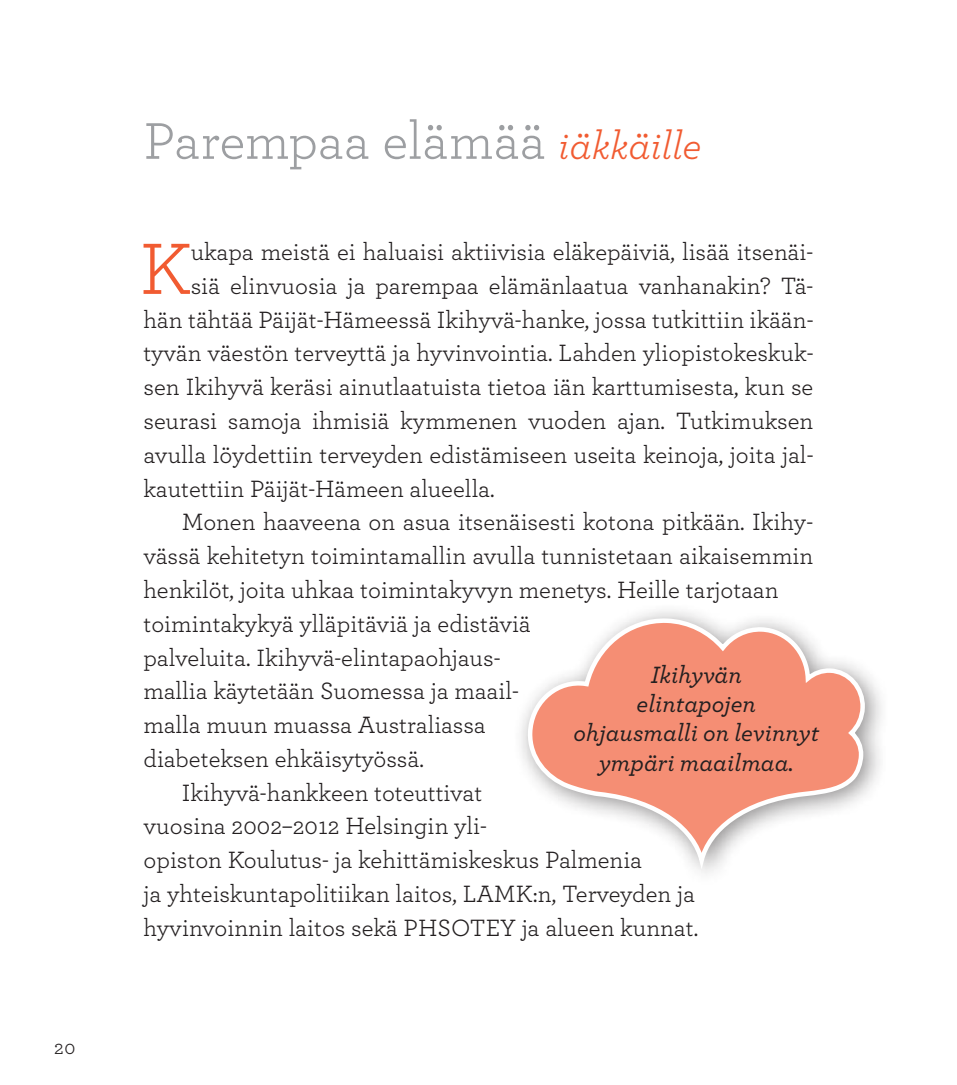
<style>
.page{position:relative;width:957px;height:1085px;background:#fff}
.page>*{position:absolute;margin:0;border:0;box-sizing:border-box;transform-origin:0 0}
.t1{font:76.05px "Archer";color:#f15b31}
.t2{font:54px "Archer";letter-spacing:-.005em;color:#9d9fa2}
.t3{font:24.75px "Archer";color:#231f20}
.t4{font:24.75px/29.2px "Archer Medium LF Italic";color:#231f20;text-align:center}
.t5{font:20.25px "Archer";color:#231f20}
.s1{font-style:italic;font-size:40.5px;color:#f15b31}
</style>
<div class="page">
<div style="left:512px;top:602px;width:378px;height:288px;background:#231f20;opacity:.5"></div>
<svg style="left:529px;top:614px;width:339px;height:265px"></svg>
<p class="t5" style="left:54px;top:1033px;width:23px">20</p>
<h2 class="t2" style="left:144px;top:104px;width:559px">Parempaa elämää <span class="s1">iäkkäille</span></h2>
<h1 class="t1" style="left:140px;top:216px;width:53px">K</h1>
<p class="t3" style="left:191px;top:235px;width:624px">ukapa meistä ei haluaisi aktiivisia eläkepäiviä, lisää itsenäi-</p>
<p class="t3" style="left:191px;top:268px;width:624px">siä elinvuosia ja parempaa elämänlaatua vanhanakin? Tä-</p>
<p class="t3" style="left:143px;top:302px;width:671px">hän tähtää Päijät-Hämeessä Ikihyvä-hanke, jossa tutkittiin ikään-</p>
<p class="t3" style="left:143px;top:336px;width:671px">tyvän väestön terveyttä ja hyvinvointia. Lahden yliopistokeskuk-</p>
<p class="t3" style="left:143px;top:370px;width:671px">sen Ikihyvä keräsi ainutlaatuista tietoa iän karttumisesta, kun se</p>
<p class="t3" style="left:143px;top:403px;width:671px">seurasi samoja ihmisiä kymmenen vuoden ajan. Tutkimuksen</p>
<p class="t3" style="left:143px;top:437px;width:671px">avulla löydettiin terveyden edistämiseen useita keinoja, joita jal-</p>
<p class="t3" style="left:143px;top:471px;width:353px">kautettiin Päijät-Hämeen alueella.</p>
<p class="t3" style="left:182px;top:505px;width:633px">Monen haaveena on asua itsenäisesti kotona pitkään. Ikihy-</p>
<p class="t3" style="left:143px;top:538px;width:671px">vässä kehitetyn toimintamallin avulla tunnistetaan aikaisemmin</p>
<p class="t3" style="left:143px;top:572px;width:637px">henkilöt, joita uhkaa toimintakyvyn menetys. Heille tarjotaan</p>
<p class="t3" style="left:143px;top:606px;width:389px">toimintakykyä ylläpitäviä ja edistäviä</p>
<p class="t3" style="left:143px;top:640px;width:358px">palveluita. Ikihyvä-elintapaohjaus-</p>
<p class="t3" style="left:143px;top:674px;width:377px">mallia käytetään Suomessa ja maail-</p>
<p class="t3" style="left:143px;top:707px;width:344px">malla muun muassa Australiassa</p>
<p class="t3" style="left:143px;top:741px;width:282px">diabeteksen ehkäisytyössä.</p>
<p class="t3" style="left:182px;top:775px;width:302px">Ikihyvä-hankkeen toteuttivat</p>
<p class="t3" style="left:143px;top:809px;width:345px">vuosina 2002–2012 Helsingin yli-</p>
<p class="t3" style="left:143px;top:842px;width:500px">opiston Koulutus- ja kehittämiskeskus Palmenia</p>
<p class="t3" style="left:143px;top:876px;width:553px">ja yhteiskuntapolitiikan laitos, LAMK:n, Terveyden ja</p>
<p class="t3" style="left:143px;top:910px;width:556px">hyvinvoinnin laitos sekä PHSOTEY ja alueen kunnat.</p>
<p class="t4" style="left:573px;top:659px;width:247px">Ikihyvän<br>elintapojen ohjausmalli on levinnyt ympäri maailmaa.</p>
</div>
